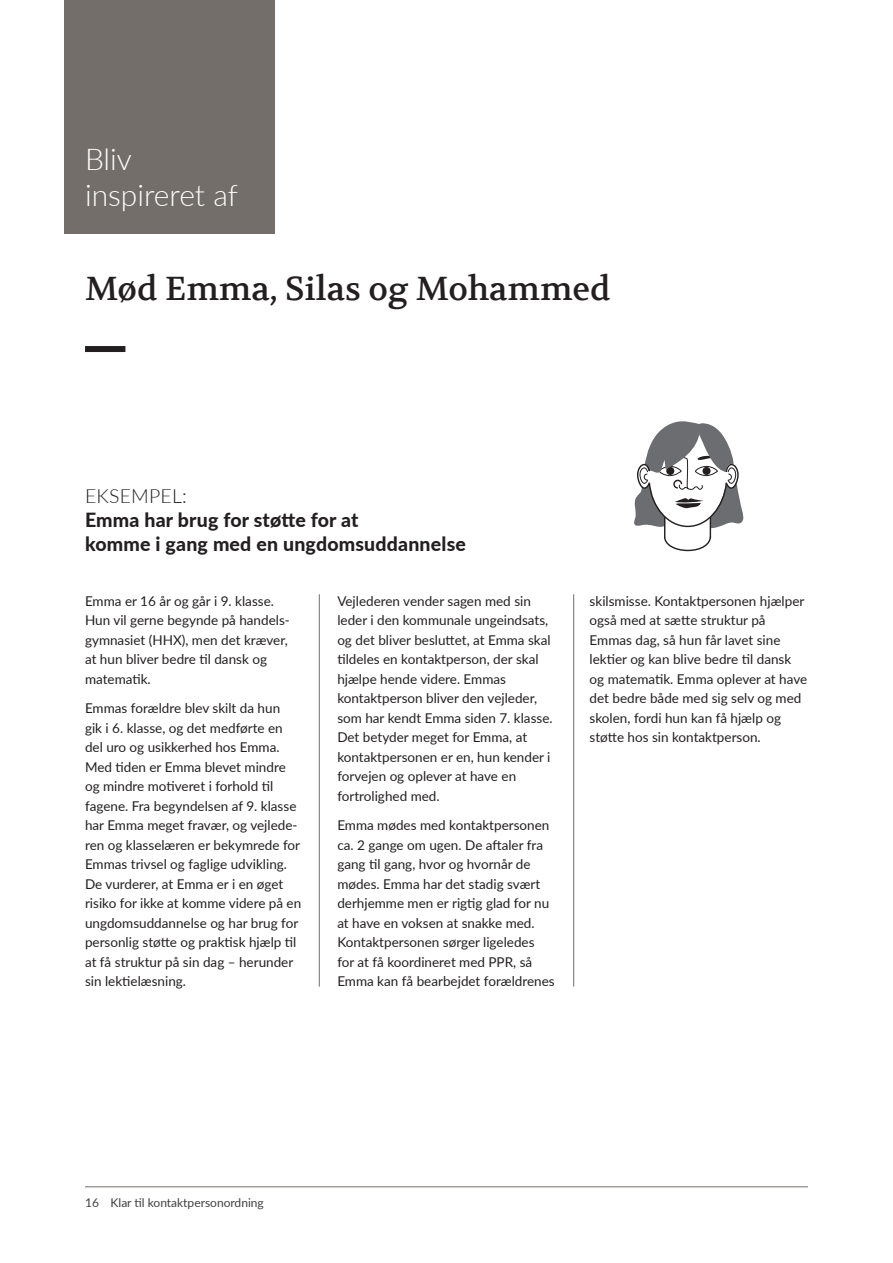
<style>
.page{position:relative;width:893px;height:1263px;background:#fff}
.page>*{position:absolute;margin:0;border:0;box-sizing:border-box;transform-origin:0 0}
._1_Overskrift_2{font:33px "Volkhov";color:#231f20}
._1__Overskrift_2___l{font:300 30px/36px "Lato";color:#fff}
._1_Overskrift_3{font:800 19.5px/24px "Lato";letter-spacing:.01em;color:#231f20}
._1_Brødtekst_9_13{font:13.5px/19.5px "Lato";color:#231f20}
.t1{font:12px "Lato";color:#413f41}
.s1{font-weight:300}
</style>
<div class="page">
<div style="left:85px;top:346px;width:40px;height:6px;background:#231f20"></div>
<hr style="left:319px;top:594px;width:1px;height:392px;background:#736e6a">
<hr style="left:573px;top:594px;width:1px;height:392px;background:#736e6a">
<div style="left:64px;top:0;width:210px;height:234px;background:#736e6a"></div>
<svg style="left:634px;top:421px;width:110px;height:131px"></svg>
<hr style="left:85px;top:1186px;width:723px;height:1px;background:#736e6a">
<p class="_1__Overskrift_2___l" style="left:85px;top:140px;width:154px">Bliv inspireret af</p>
<p class="_1_Overskrift_2" style="left:85px;top:267px;width:527px">Mød Emma, Silas og Mohammed</p>
<p class="_1_Overskrift_3" style="left:85px;top:483px;width:382px"><span class="s1">EKSEMPEL:<br></span>Emma har brug for støtte for at<br>komme i gang med en ungdomsuddannelse</p>
<p class="_1_Brødtekst_9_13" style="left:85px;top:590px;width:206px">Emma er 16 år og går i 9. klasse.<br>Hun vil gerne begynde på handels&shy;gymnasiet (HHX), men det kræver, at hun bliver bedre til dansk og matematik.</p>
<p class="_1_Brødtekst_9_13" style="left:85px;top:698px;width:218px">Emmas forældre blev skilt da hun<br>gik i 6. klasse, og det medførte en del uro og usikkerhed hos Emma.<br>Med tiden er Emma blevet mindre og mindre motiveret i forhold til fagene. Fra begyndelsen af 9. klasse har Emma meget fravær, og vejlede&shy;ren og klasselæren er bekymrede for Emmas trivsel og faglige udvikling.<br>De vurderer, at Emma er i en øget risiko for ikke at komme videre på en ungdomsuddannelse og har brug for personlig støtte og praktisk hjælp til at få struktur på sin dag – herunder sin lektielæsning.</p>
<p class="_1_Brødtekst_9_13" style="left:337px;top:590px;width:217px">Vejlederen vender sagen med sin leder i den kommunale ungeindsats, og det bliver besluttet, at Emma skal tildeles en kontaktperson, der skal hjælpe hende videre. Emmas kontaktperson bliver den vejleder, som har kendt Emma siden 7. klasse.<br>Det betyder meget for Emma, at kontaktpersonen er en, hun kender i forvejen og oplever at have en fortrolighed med.</p>
<p class="_1_Brødtekst_9_13" style="left:337px;top:815px;width:219px">Emma mødes med kontaktpersonen ca. 2 gange om ugen. De aftaler fra gang til gang, hvor og hvornår de mødes. Emma har det stadig svært derhjemme men er rigtig glad for nu at have en voksen at snakke med.<br>Kontaktpersonen sørger ligeledes for at få koordineret med PPR, så<br>Emma kan få bearbejdet forældrenes</p>
<p class="_1_Brødtekst_9_13" style="left:590px;top:590px;width:219px">skilsmisse. Kontaktpersonen hjælper også med at sætte struktur på<br>Emmas dag, så hun får lavet sine lektier og kan blive bedre til dansk og matematik. Emma oplever at have det bedre både med sig selv og med skolen, fordi hun kan få hjælp og støtte hos sin kontaktperson.</p>
<p class="t1" style="left:85px;top:1194px;width:180px">16 Klar til kontaktpersonordning</p>
</div>
